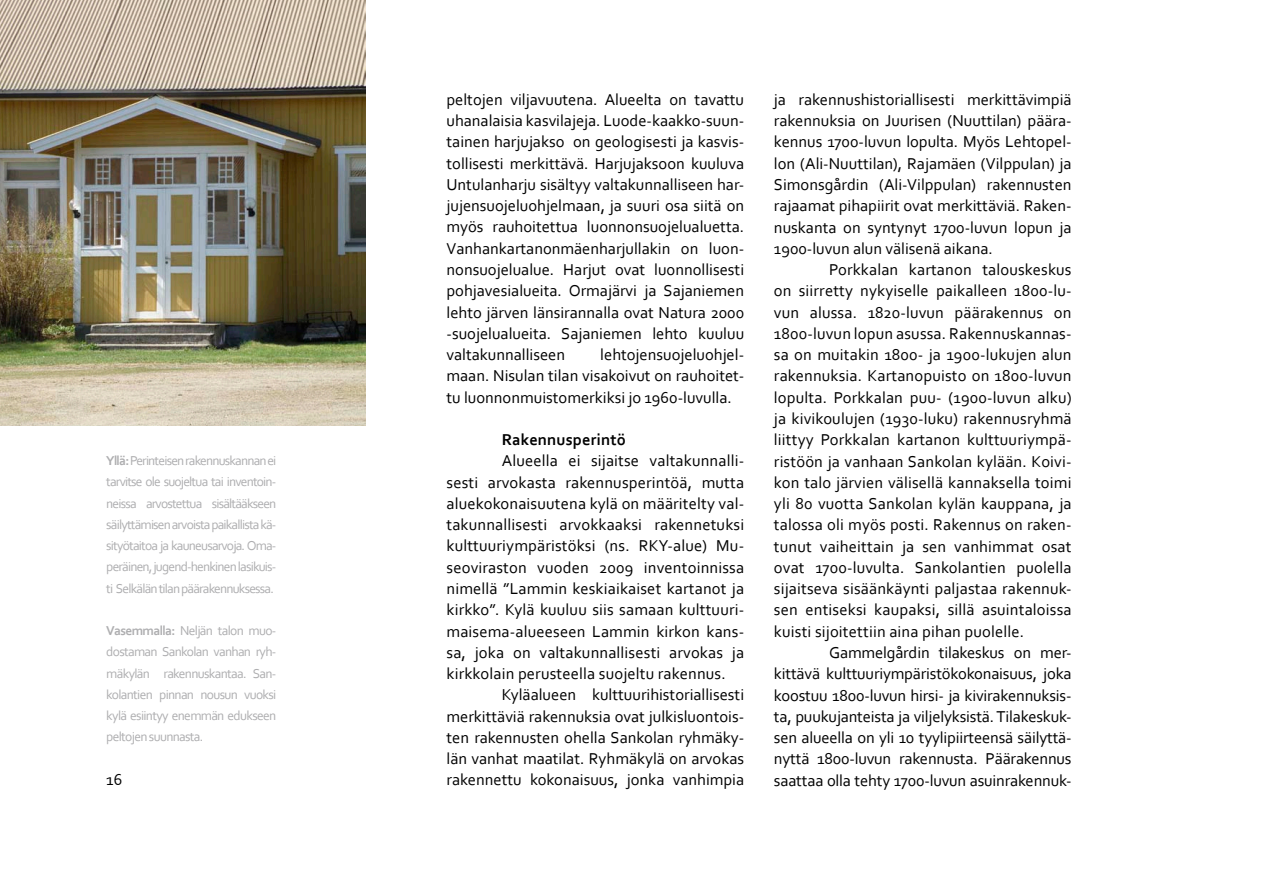
<style>
.page{position:relative;width:1263px;height:893px;background:#fff}
.page>*{position:absolute;margin:0;border:0;box-sizing:border-box;transform-origin:0 0}
.t1{font:16.5px/21.3px "Corbel";color:#000;text-align:justify}
.t2{font:700 16.5px "Corbel";letter-spacing:.01em;color:#000}
.t3{font:13.5px/21.3px "Corbel";letter-spacing:-.055em;color:#aeaeb0;text-align:justify}
.s1{font-weight:700}
</style>
<div class="page">
<img style="left:0;top:0;width:366px;height:425px">
<p class="t3" style="left:106px;top:450px;width:172px"><span class="s1">Yllä:</span> Perinteisen rakennuskannan ei tarvitse ole suojeltua tai inventoin&shy;neissa arvostettua sisältääkseen säilyttämisen arvoista paikallista kä&shy;sityötaitoa ja kauneusarvoja. Oma&shy;peräinen, jugend-henkinen lasikuis&shy;ti Selkälän tilan päärakennuksessa.</p>
<p class="t3" style="left:106px;top:620px;width:172px"><span class="s1">Vasemmalla:</span> Neljän talon muo&shy;dostaman Sankolan vanhan ryh&shy;mäkylän rakennuskantaa. San&shy;kolantien pinnan nousun vuoksi kylä esiintyy enemmän edukseen peltojen suunnasta.</p>
<p class="t1" style="left:106px;top:769px;width:18px">16</p>
<p class="t1" style="left:446px;top:88px;width:299px">peltojen viljavuutena. Alueelta on tavattu uhanalaisia kasvilajeja. Luode-kaakko-suun&shy;tainen harjujakso on geologisesti ja kasvis&shy;tollisesti merkittävä. Harjujaksoon kuuluva Untulanharju sisältyy valtakunnalliseen har&shy;jujensuojeluohjelmaan, ja suuri osa siitä on myös rauhoitettua luonnonsuojelualuetta.<br>Vanhankartanonmäenharjullakin on luon&shy;nonsuojelualue. Harjut ovat luonnollisesti pohjavesialueita. Ormajärvi ja Sajaniemen lehto järven länsirannalla ovat Natura 2000 -suojelualueita. Sajaniemen lehto kuuluu valtakunnalliseen</p>
<p class="t1" style="left:446px;top:344px;width:299px;text-indent:154px">lehtojensuojeluohjel&shy;maan. Nisulan tilan visakoivut on rauhoitet&shy;tu luonnonmuistomerkiksi jo 1960-luvulla.</p>
<p class="t2" style="left:502px;top:429px;width:126px">Rakennusperintö</p>
<p class="t1" style="left:446px;top:450px;width:299px;text-indent:55px">Alueella ei sijaitse valtakunnalli&shy;sesti arvokasta rakennusperintöä, mutta aluekokonaisuutena kylä on määritelty val&shy;takunnallisesti arvokkaaksi rakennetuksi kulttuuriympäristöksi (ns. RKY-alue) Mu&shy;seoviraston vuoden 2009 inventoinnissa nimellä ”Lammin keskiaikaiset kartanot ja kirkko”. Kylä kuuluu siis samaan kulttuuri&shy;maisema-alueeseen Lammin kirkon kans&shy;sa, joka on valtakunnallisesti arvokas ja kirkkolain perusteella suojeltu rakennus.</p>
<p class="t1" style="left:446px;top:684px;width:299px;text-indent:55px">Kyläalueen kulttuurihistoriallisesti merkittäviä rakennuksia ovat julkisluontois&shy;ten rakennusten ohella Sankolan ryhmäky&shy;län vanhat maatilat. Ryhmäkylä on arvokas rakennettu kokonaisuus, jonka vanhimpia</p>
<p class="t1" style="left:774px;top:88px;width:299px">ja rakennushistoriallisesti merkittävimpiä rakennuksia on Juurisen (Nuuttilan) päära&shy;kennus 1700-luvun lopulta. Myös Lehtopel&shy;lon (Ali-Nuuttilan), Rajamäen (Vilppulan) ja Simonsgårdin (Ali-Vilppulan) rakennusten rajaamat pihapiirit ovat merkittäviä. Raken&shy;nuskanta on syntynyt 1700-luvun lopun ja 1900-luvun alun välisenä aikana.</p>
<p class="t1" style="left:774px;top:259px;width:299px;text-indent:55px">Porkkalan kartanon talouskeskus on siirretty nykyiselle paikalleen 1800-lu&shy;vun alussa. 1820-luvun päärakennus on 1800-luvun lopun asussa. Rakennuskannas&shy;sa on muitakin 1800- ja 1900-lukujen alun rakennuksia. Kartanopuisto on 1800-luvun lopulta. Porkkalan puu- (1900-luvun alku) ja kivikoulujen (1930-luku) rakennusryhmä liittyy Porkkalan kartanon kulttuuriympä&shy;ristöön ja vanhaan Sankolan kylään. Koivi&shy;kon talo järvien välisellä kannaksella toimi yli 80 vuotta Sankolan kylän kauppana, ja talossa oli myös posti. Rakennus on raken&shy;tunut vaiheittain ja sen vanhimmat osat ovat 1700-luvulta. Sankolantien puolella sijaitseva sisäänkäynti paljastaa rakennuk&shy;sen entiseksi kaupaksi, sillä asuintaloissa kuisti sijoitettiin aina pihan puolelle.</p>
<p class="t1" style="left:774px;top:641px;width:299px;text-indent:55px">Gammelgårdin tilakeskus on mer&shy;kittävä kulttuuriympäristökokonaisuus, joka koostuu 1800-luvun hirsi- ja kivirakennuksis&shy;ta, puukujanteista ja viljelyksistä. Tilakeskuk&shy;sen alueella on yli 10 tyylipiirteensä säilyttä&shy;nyttä 1800-luvun rakennusta. Päärakennus saattaa olla tehty 1700-luvun asuinrakennuk-</p>
</div>
